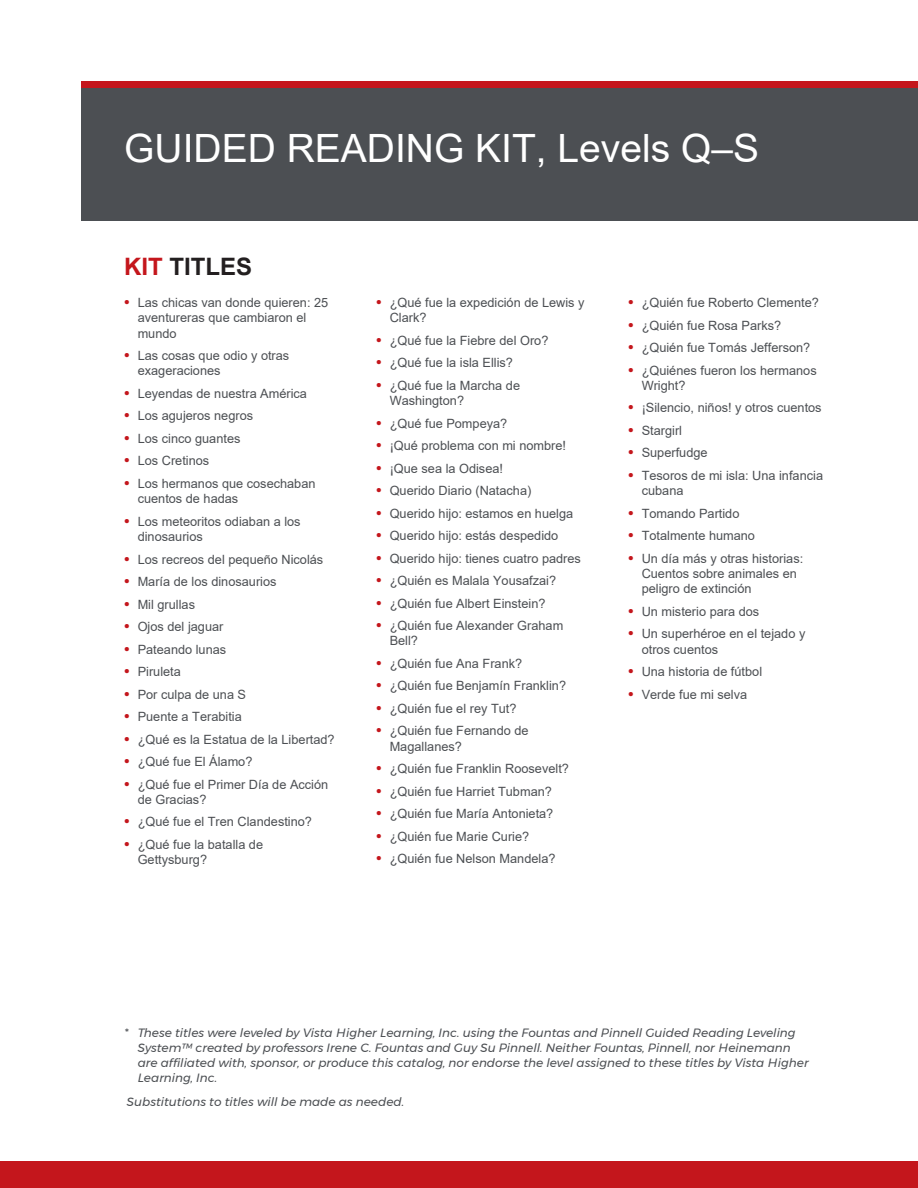
<style>
.page{position:relative;width:918px;height:1188px;background:#fff}
.page>*{position:absolute;margin:0;border:0;box-sizing:border-box;transform-origin:0 0}
.t1{font:39px "Arial";color:#fff}
.t2{font:700 24px "Arial";color:#231f20}
.t3{font:12.75px/15.3px "Arial";color:#4c4f53}
.body{font:italic 12px/15px "Montserrat";color:#4c4f53}
.s1{color:#c4161c}
.s2{font-family:"Montserrat";font-weight:600;font-size:18px;color:#c4161c}
</style>
<div class="page">
<div style="left:0;top:1161px;width:918px;height:27px;background:#c4161c"></div>
<div style="left:81px;top:81px;width:837px;height:132px;background:#c4161c"></div>
<div style="left:81px;top:88px;width:837px;height:132px;background:#4c4f53"></div>
<p class="t1" style="left:124px;top:122px;width:636px">GUIDED READING KIT, Levels Q–S</p>
<h3 class="t2" style="left:124px;top:250px;width:130px"><span class="s1">KIT</span> TITLES</h3>
<p class="t3" style="left:138px;top:295px;width:192px;text-indent:-14px"><span class="s2">•</span> Las chicas van donde quieren: 25 aventureras que cambiaron el mundo</p>
<p class="t3" style="left:138px;top:348px;width:153px;text-indent:-14px"><span class="s2">•</span> Las cosas que odio y otras exageraciones</p>
<p class="t3" style="left:124px;top:386px;width:184px"><span class="s2">•</span> Leyendas de nuestra América</p>
<p class="t3" style="left:124px;top:408px;width:131px"><span class="s2">•</span> Los agujeros negros</p>
<p class="t3" style="left:124px;top:431px;width:118px"><span class="s2">•</span> Los cinco guantes</p>
<p class="t3" style="left:124px;top:453px;width:87px"><span class="s2">•</span> Los Cretinos</p>
<p class="t3" style="left:138px;top:476px;width:179px;text-indent:-14px"><span class="s2">•</span> Los hermanos que cosechaban cuentos de hadas</p>
<p class="t3" style="left:138px;top:514px;width:164px;text-indent:-14px"><span class="s2">•</span> Los meteoritos odiaban a los dinosaurios</p>
<p class="t3" style="left:124px;top:551px;width:201px"><span class="s2">•</span> Los recreos del pequeño Nicolás</p>
<p class="t3" style="left:124px;top:574px;width:154px"><span class="s2">•</span> María de los dinosaurios</p>
<p class="t3" style="left:124px;top:596px;width:72px"><span class="s2">•</span> Mil grullas</p>
<p class="t3" style="left:124px;top:619px;width:101px"><span class="s2">•</span> Ojos del jaguar</p>
<p class="t3" style="left:124px;top:641px;width:104px"><span class="s2">•</span> Pateando lunas</p>
<p class="t3" style="left:124px;top:664px;width:58px"><span class="s2">•</span> Piruleta</p>
<p class="t3" style="left:124px;top:686px;width:123px"><span class="s2">•</span> Por culpa de una S</p>
<p class="t3" style="left:124px;top:709px;width:119px"><span class="s2">•</span> Puente a Terabitia</p>
<p class="t3" style="left:124px;top:731px;width:212px"><span class="s2">•</span> ¿Qué es la Estatua de la Libertad?</p>
<p class="t3" style="left:124px;top:754px;width:130px"><span class="s2">•</span> ¿Qué fue El Álamo?</p>
<p class="t3" style="left:138px;top:776px;width:192px;text-indent:-14px"><span class="s2">•</span> ¿Qué fue el Primer Día de Acción de Gracias?</p>
<p class="t3" style="left:124px;top:814px;width:189px"><span class="s2">•</span> ¿Qué fue el Tren Clandestino?</p>
<p class="t3" style="left:138px;top:837px;width:127px;text-indent:-14px"><span class="s2">•</span> ¿Qué fue la batalla de<br>Gettysburg?</p>
<p class="t3" style="left:390px;top:295px;width:196px;text-indent:-13px"><span class="s2">•</span> ¿Qué fue la expedición de Lewis y<br>Clark?</p>
<p class="t3" style="left:376px;top:333px;width:174px"><span class="s2">•</span> ¿Qué fue la Fiebre del Oro?</p>
<p class="t3" style="left:376px;top:355px;width:138px"><span class="s2">•</span> ¿Qué fue la isla Ellis?</p>
<p class="t3" style="left:390px;top:378px;width:132px;text-indent:-13px"><span class="s2">•</span> ¿Qué fue la Marcha de<br>Washington?</p>
<p class="t3" style="left:376px;top:415px;width:133px"><span class="s2">•</span> ¿Qué fue Pompeya?</p>
<p class="t3" style="left:376px;top:438px;width:191px"><span class="s2">•</span> ¡Qué problema con mi nombre!</p>
<p class="t3" style="left:376px;top:460px;width:128px"><span class="s2">•</span> ¡Que sea la Odisea!</p>
<p class="t3" style="left:376px;top:483px;width:157px"><span class="s2">•</span> Querido Diario (Natacha)</p>
<p class="t3" style="left:376px;top:505px;width:199px"><span class="s2">•</span> Querido hijo: estamos en huelga</p>
<p class="t3" style="left:376px;top:528px;width:184px"><span class="s2">•</span> Querido hijo: estás despedido</p>
<p class="t3" style="left:376px;top:550px;width:206px"><span class="s2">•</span> Querido hijo: tienes cuatro padres</p>
<p class="t3" style="left:376px;top:573px;width:182px"><span class="s2">•</span> ¿Quién es Malala Yousafzai?</p>
<p class="t3" style="left:376px;top:595px;width:171px"><span class="s2">•</span> ¿Quién fue Albert Einstein?</p>
<p class="t3" style="left:390px;top:618px;width:175px;text-indent:-13px"><span class="s2">•</span> ¿Quién fue Alexander Graham<br>Bell?</p>
<p class="t3" style="left:376px;top:656px;width:148px"><span class="s2">•</span> ¿Quién fue Ana Frank?</p>
<p class="t3" style="left:376px;top:678px;width:191px"><span class="s2">•</span> ¿Quién fue Benjamín Franklin?</p>
<p class="t3" style="left:376px;top:701px;width:142px"><span class="s2">•</span> ¿Quién fue el rey Tut?</p>
<p class="t3" style="left:390px;top:723px;width:140px;text-indent:-13px"><span class="s2">•</span> ¿Quién fue Fernando de<br>Magallanes?</p>
<p class="t3" style="left:376px;top:761px;width:194px"><span class="s2">•</span> ¿Quién fue Franklin Roosevelt?</p>
<p class="t3" style="left:376px;top:784px;width:177px"><span class="s2">•</span> ¿Quién fue Harriet Tubman?</p>
<p class="t3" style="left:376px;top:806px;width:179px"><span class="s2">•</span> ¿Quién fue María Antonieta?</p>
<p class="t3" style="left:376px;top:829px;width:155px"><span class="s2">•</span> ¿Quién fue Marie Curie?</p>
<p class="t3" style="left:376px;top:851px;width:181px"><span class="s2">•</span> ¿Quién fue Nelson Mandela?</p>
<p class="t3" style="left:628px;top:295px;width:192px"><span class="s2">•</span> ¿Quién fue Roberto Clemente?</p>
<p class="t3" style="left:628px;top:317px;width:155px"><span class="s2">•</span> ¿Quién fue Rosa Parks?</p>
<p class="t3" style="left:628px;top:340px;width:184px"><span class="s2">•</span> ¿Quién fue Tomás Jefferson?</p>
<p class="t3" style="left:642px;top:362px;width:177px;text-indent:-14px"><span class="s2">•</span> ¿Quiénes fueron los hermanos<br>Wright?</p>
<p class="t3" style="left:628px;top:400px;width:195px"><span class="s2">•</span> ¡Silencio, niños! y otros cuentos</p>
<p class="t3" style="left:628px;top:423px;width:55px"><span class="s2">•</span> Stargirl</p>
<p class="t3" style="left:628px;top:445px;width:81px"><span class="s2">•</span> Superfudge</p>
<p class="t3" style="left:642px;top:468px;width:183px;text-indent:-14px"><span class="s2">•</span> Tesoros de mi isla: Una infancia cubana</p>
<p class="t3" style="left:628px;top:505px;width:113px"><span class="s2">•</span> Tomando Partido</p>
<p class="t3" style="left:628px;top:528px;width:128px"><span class="s2">•</span> Totalmente humano</p>
<p class="t3" style="left:642px;top:550px;width:163px;text-indent:-14px"><span class="s2">•</span> Un día más y otras historias:<br>Cuentos sobre animales en peligro de extinción</p>
<p class="t3" style="left:628px;top:604px;width:133px"><span class="s2">•</span> Un misterio para dos</p>
<p class="t3" style="left:642px;top:626px;width:165px;text-indent:-14px"><span class="s2">•</span> Un superhéroe en el tejado y otros cuentos</p>
<p class="t3" style="left:628px;top:664px;width:135px"><span class="s2">•</span> Una historia de fútbol</p>
<p class="t3" style="left:628px;top:686px;width:121px"><span class="s2">•</span> Verde fue mi selva</p>
<p class="body" style="left:138px;top:1025px;width:673px;text-indent:-14px">* These titles were leveled by Vista Higher Learning, Inc. using the Fountas and Pinnell Guided Reading Leveling System™ created by professors Irene C. Fountas and Guy Su Pinnell. Neither Fountas, Pinnell, nor Heinemann are affiliated with, sponsor, or produce this catalog, nor endorse the level assigned to these titles by Vista Higher Learning, Inc.</p>
<p class="body" style="left:127px;top:1094px;width:279px">Substitutions to titles will be made as needed.</p>
</div>
